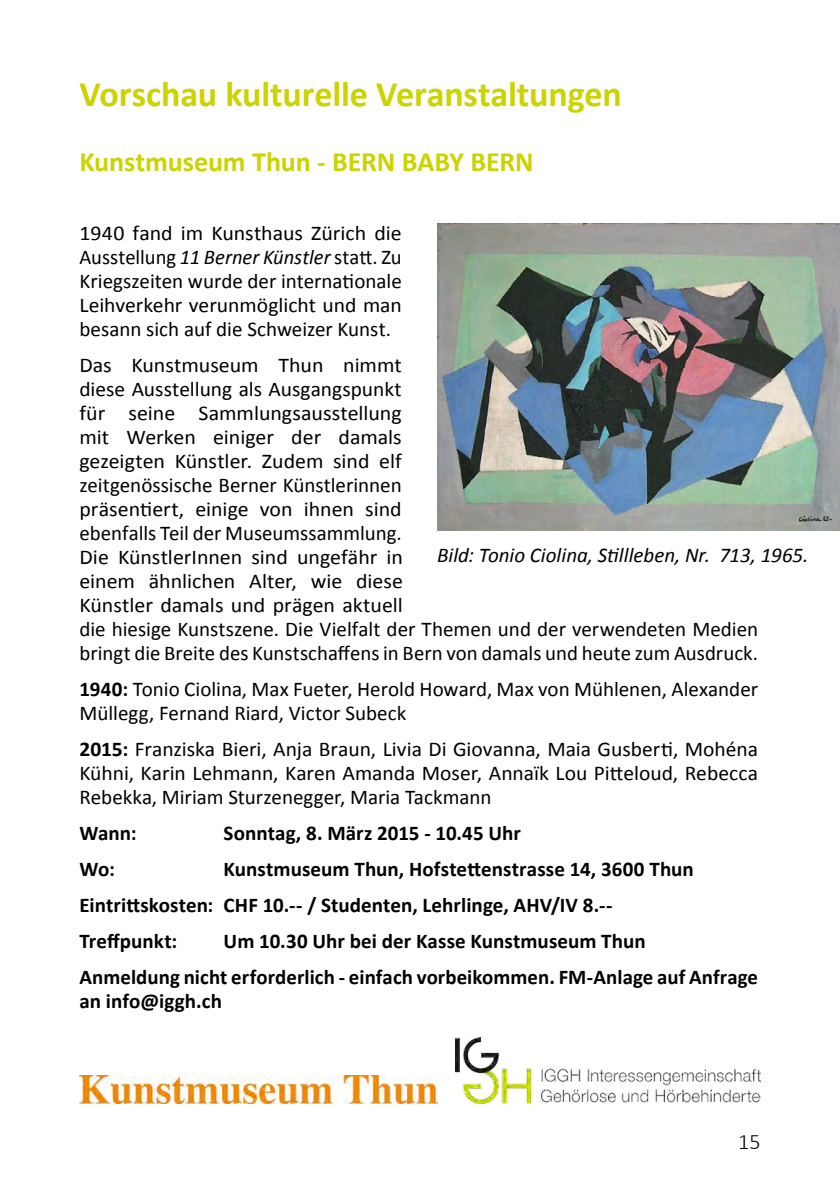
<style>
.page{position:relative;width:840px;height:1191px;background:#fff}
.page>*{position:absolute;margin:0;border:0;box-sizing:border-box;transform-origin:0 0}
.t1{font:700 36px "Calibri";letter-spacing:-.005em;color:#cbd300}
.t2{font:700 28px "Calibri";letter-spacing:-.005em;color:#cbd300}
.t3{font:300 22px "Calibri";color:#000}
.t4{font:21px/24px "Calibri";color:#000;text-align:justify;scale:1.04 1}
.t5{font:21px/24px "Calibri";color:#000}
.t6{font:700 21px/36px "Calibri";letter-spacing:.005em;color:#000}
.t7{font:italic 21px "Calibri";color:#000}
.s1{font-style:italic}
.s2{font-weight:700}
</style>
<div class="page">
<img style="left:455px;top:1037px;width:305px;height:67px">
<img style="left:437px;top:224px;width:402px;height:306px">
<img style="left:79px;top:1075px;width:358px;height:29px">
<h1 class="t1" style="left:79px;top:71px;width:543px">Vorschau kulturelle Veranstaltungen</h1>
<h2 class="t2" style="left:79px;top:144px;width:455px">Kunstmuseum Thun - BERN BABY BERN</h2>
<p class="t4" style="left:79px;top:221px;width:311px">1940 fand im Kunsthaus Zürich die Ausstellung <span class="s1">11 Berner Künstler</span> statt. Zu Kriegszeiten wurde der internationale Leihverkehr verunmöglicht und man besann sich auf die Schweizer Kunst.</p>
<p class="t4" style="left:79px;top:353px;width:653px;text-align:left">Das Kunstmuseum Thun nimmt<br>diese Ausstellung als Ausgangspunkt<br>für seine Sammlungsausstellung<br>mit Werken einiger der damals<br>gezeigten Künstler. Zudem sind elf<br>zeitgenössische Berner Künstlerinnen<br>präsentiert, einige von ihnen sind<br>ebenfalls Teil der Museumssammlung.<br>Die KünstlerInnen sind ungefähr in<br>einem ähnlichen Alter, wie diese<br>Künstler damals und prägen aktuell<br>die hiesige Kunstszene. Die Vielfalt der Themen und der verwendeten Medien bringt die Breite des Kunstschaffens in Bern von damals und heute zum Ausdruck.</p>
<p class="t5" style="left:79px;top:677px;width:679px"><span class="s2">1940:</span> Tonio Ciolina, Max Fueter, Herold Howard, Max von Mühlenen, Alexander<br>Müllegg, Fernand Riard, Victor Subeck</p>
<p class="t5" style="left:79px;top:737px;width:679px;text-align:justify"><span class="s2">2015:</span> Franziska Bieri, Anja Braun, Livia Di Giovanna, Maia Gusberti, Mohéna Kühni, Karin Lehmann, Karen Amanda Moser, Annaïk Lou Pitteloud, Rebecca Rebekka, Miriam Sturzenegger, Maria Tackmann</p>
<p class="t6" style="left:79px;top:815px;width:59px">Wann:</p>
<p class="t6" style="left:223px;top:815px;width:299px">Sonntag, 8. März 2015 - 10.45 Uhr</p>
<p class="t6" style="left:79px;top:851px;width:37px">Wo:</p>
<p class="t7" style="left:437px;top:540px;width:373px">Bild: Tonio Ciolina, Stillleben, Nr. 713, 1965.</p>
<p class="t6" style="left:79px;top:851px;width:615px;text-indent:144px">Kunstmuseum Thun, Hofstettenstrasse 14, 3600 Thun<br>Eintrittskosten: CHF 10.-- / Studenten, Lehrlinge, AHV/IV 8.--<br>Treffpunkt:</p>
<p class="t6" style="left:79px;top:923px;width:679px;text-indent:144px">Um 10.30 Uhr bei der Kasse Kunstmuseum Thun<br>Anmeldung nicht erforderlich - einfach vorbeikommen. FM-Anlage auf Anfrage</p>
<p class="t6" style="left:79px;top:983px;width:144px">an info@iggh.ch</p>
<p class="t3" style="left:737px;top:1128px;width:24px">15</p>
</div>
